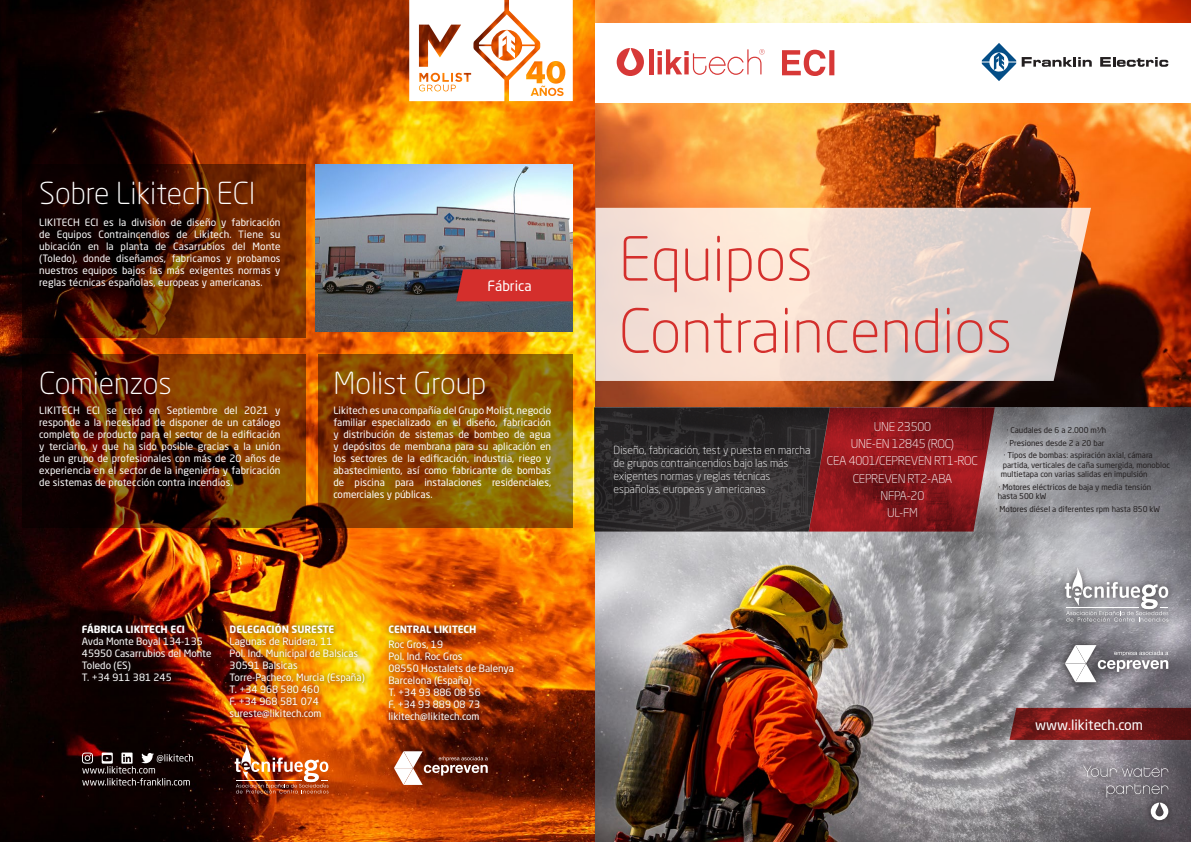
<style>
.page{position:relative;width:1191px;height:842px;background:#fff}
.page>*{position:absolute;margin:0;border:0;box-sizing:border-box;transform-origin:0 0}
.t1{font:300 60px "Neo Sans W1 G";color:#d42f2c}
.t2{font:300 30px "Neo Sans W1 G";color:#fff}
.t3{font:14px "Neo Sans W1 G";color:#fff}
.t4{font:300 12px "Neo Sans W1 G";letter-spacing:-.02em;color:#fff}
.t5{font:300 11px/13px "Neo Sans W1 G";color:#fff}
.t6{font:10px/12px "Neo Sans W1 G";color:#fff;text-align:justify}
.t7{font:700 10px "Neo Sans W1 G";color:#fff}
.t8{font:8px/9.6px "Neo Sans W1 G";color:#231f20}
</style>
<div class="page">
<img style="left:0;top:0;width:1191px;height:842px">
<svg style="left:23px;top:164px;width:283px;height:173px"></svg>
<svg style="left:23px;top:354px;width:283px;height:173px"></svg>
<svg style="left:319px;top:354px;width:254px;height:173px"></svg>
<div style="left:595px;top:23px;width:596px;height:80px;background:#fff"></div>
<svg style="left:595px;top:208px;width:496px;height:173px"></svg>
<svg style="left:1009px;top:708px;width:182px;height:32px"></svg>
<div style="left:1100px;top:778px;width:74px;height:25px;background:#231f20;opacity:.75"></div>
<svg style="left:1106px;top:784px;width:62px;height:13px"></svg>
<div style="left:1077px;top:760px;width:97px;height:23px;background:#231f20;opacity:.75"></div>
<svg style="left:1083px;top:766px;width:33px;height:11px"></svg>
<svg style="left:1122px;top:767px;width:46px;height:10px"></svg>
<div style="left:1144px;top:796px;width:30px;height:30px;background:#231f20;opacity:.75"></div>
<svg style="left:1150px;top:803px;width:18px;height:17px"></svg>
<hr style="left:649px;top:49px;width:4px;height:25px;background:#d73837">
<svg style="left:657px;top:49px;width:107px;height:26px"></svg>
<svg style="left:616px;top:48px;width:28px;height:28px"></svg>
<svg style="left:782px;top:50px;width:52px;height:26px"></svg>
<svg style="left:1100px;top:57px;width:68px;height:10px"></svg>
<svg style="left:981px;top:43px;width:110px;height:38px"></svg>
<div style="left:1057px;top:561px;width:119px;height:68px;background:#231f20;opacity:.85"></div>
<svg style="left:1064px;top:566px;width:104px;height:56px"></svg>
<div style="left:1057px;top:637px;width:119px;height:53px;background:#231f20;opacity:.85"></div>
<svg style="left:1064px;top:645px;width:104px;height:37px"></svg>
<svg style="left:594px;top:407px;width:597px;height:124px"></svg>
<img style="left:595px;top:407px;width:235px;height:124px">
<img style="left:843px;top:407px;width:155px;height:124px">
<img style="left:315px;top:164px;width:258px;height:167px">
<svg style="left:82px;top:752px;width:111px;height:33px"></svg>
<div style="left:384px;top:621px;width:134px;height:105px;background:#231f20;opacity:.75"></div>
<div style="left:225px;top:619px;width:144px;height:104px;background:#231f20;opacity:.75"></div>
<div style="left:77px;top:619px;width:139px;height:67px;background:#231f20;opacity:.75"></div>
<img style="left:235px;top:743px;width:93px;height:50px">
<svg style="left:394px;top:751px;width:94px;height:34px"></svg>
<svg style="left:409px;top:0;width:164px;height:101px"></svg>
<div style="left:552px;top:66px;width:7px;height:13px;background:#fff;border-radius:50%"></div>
<svg style="left:456px;top:269px;width:117px;height:32px"></svg>
<p class="t2" style="left:39px;top:175px;width:218px">Sobre Likitech ECI</p>
<p class="t6" style="left:39px;top:216px;width:243px">LIKITECH ECI es la división de diseño y fabricación de Equipos Contraincendios de Likitech. Tiene su ubicación en la planta de Casarrubios del Monte (Toledo), donde diseñamos, fabricamos y probamos nuestros equipos bajos las más exigentes normas y reglas técnicas españolas, europeas y americanas.</p>
<p class="t3" style="left:487px;top:277px;width:46px">Fábrica</p>
<p class="t2" style="left:39px;top:364px;width:134px">Comienzos</p>
<p class="t6" style="left:39px;top:404px;width:243px">LIKITECH ECI se creó en Septiembre del 2021 y responde a la necesidad de disponer de un catálogo completo de producto para el sector de la edificación y terciario, y que ha sido posible gracias a la unión de un grupo de profesionales con más de 20 años de experiencia en el sector de la ingeniería y fabricación de sistemas de protección contra incendios.</p>
<p class="t6" style="left:333px;top:404px;width:219px">Likitech es una compañía del Grupo Molist, negocio familiar especializado en el diseño, fabricación y distribución de sistemas de bombeo de agua y depósitos de membrana para su aplicación en los sectores de la edificación, industria, riego y abastecimiento, así como fabricante de bombas de piscina para instalaciones residenciales, comerciales y públicas.</p>
<p class="t2" style="left:333px;top:364px;width:154px">Molist Group</p>
<p class="t7" style="left:82px;top:623px;width:105px">FÁBRICA LIKITECH ECI</p>
<p class="t6" style="left:82px;top:635px;width:122px">Avda Monte Boyal 134-135</p>
<p class="t6" style="left:82px;top:647px;width:131px">45950 Casarrubios del Monte</p>
<p class="t6" style="left:82px;top:659px;width:50px">Toledo (ES)</p>
<p class="t6" style="left:82px;top:671px;width:91px">T. +34 911 381 245</p>
<p class="t7" style="left:230px;top:623px;width:106px">DELEGACIÓN SURESTE</p>
<p class="t6" style="left:230px;top:635px;width:104px">Lagunas de Ruidera, 11</p>
<p class="t6" style="left:230px;top:647px;width:130px">Pol. lnd. Municipal de Balsicas</p>
<p class="t6" style="left:230px;top:659px;width:70px">30591 Balsicas</p>
<p class="t6" style="left:230px;top:671px;width:137px">Torre-Pacheco, Murcia (España)</p>
<p class="t6" style="left:230px;top:683px;width:91px">T. +34 968 580 460</p>
<p class="t6" style="left:230px;top:695px;width:91px">F. +34 968 581 074</p>
<p class="t6" style="left:230px;top:707px;width:93px">sureste@likitech.com</p>
<p class="t7" style="left:388px;top:623px;width:89px">CENTRAL LIKITECH</p>
<p class="t6" style="left:388px;top:638px;width:56px">Roc Gros, 19</p>
<p class="t6" style="left:388px;top:650px;width:76px">Pol. lnd. Roc Gros</p>
<p class="t6" style="left:388px;top:662px;width:127px">08550 Hostalets de Balenya</p>
<p class="t6" style="left:388px;top:674px;width:85px">Barcelona (España)</p>
<p class="t6" style="left:388px;top:686px;width:94px">T. +34 93 886 08 56</p>
<p class="t6" style="left:388px;top:698px;width:93px">F. +34 93 889 08 73</p>
<p class="t6" style="left:388px;top:710px;width:93px">likitech@Iikitech.com</p>
<p class="t1" style="left:619px;top:222px;width:195px">Equipos</p>
<p class="t1" style="left:619px;top:294px;width:395px">Contraincendios</p>
<p class="t5" style="left:613px;top:443px;width:198px">Diseño, fabricación, test y puesta en marcha de grupos contraincendios bajo las más exigentes normas y reglas técnicas españolas, europeas y americanas</p>
<p class="t4" style="left:873px;top:419px;width:59px">UNE 23500</p>
<p class="t4" style="left:850px;top:436px;width:105px">UNE-EN 12845 (ROC)</p>
<p class="t4" style="left:827px;top:454px;width:153px">CEA 4001/CEPREVEN RT1-ROC</p>
<p class="t4" style="left:852px;top:471px;width:101px">CEPREVEN RT2-ABA</p>
<p class="t4" style="left:880px;top:488px;width:45px">NFPA-20</p>
<p class="t4" style="left:887px;top:505px;width:32px">UL-FM</p>
<p class="t8" style="left:1006px;top:425px;width:101px">· Caudales de 6 a 2.000 m3/h</p>
<p class="t8" style="left:1005px;top:438px;width:100px">· Presiones desde 2 a 20 bar</p>
<p class="t8" style="left:1000px;top:450px;width:171px;text-indent:3px">· Tipos de bombas: aspiración axial, cámara partida, verticales de caña sumergida, monobloc multietapa con varias salidas en impulsión</p>
<p class="t8" style="left:997px;top:482px;width:155px">· Motores eléctricos de baja y media tensión hasta 500 kW</p>
<p class="t8" style="left:995px;top:504px;width:166px">· Motores diésel a diferentes rpm hasta 850 kW</p>
<p class="t3" style="left:1035px;top:716px;width:110px">www.likitech.com</p>
</div>
